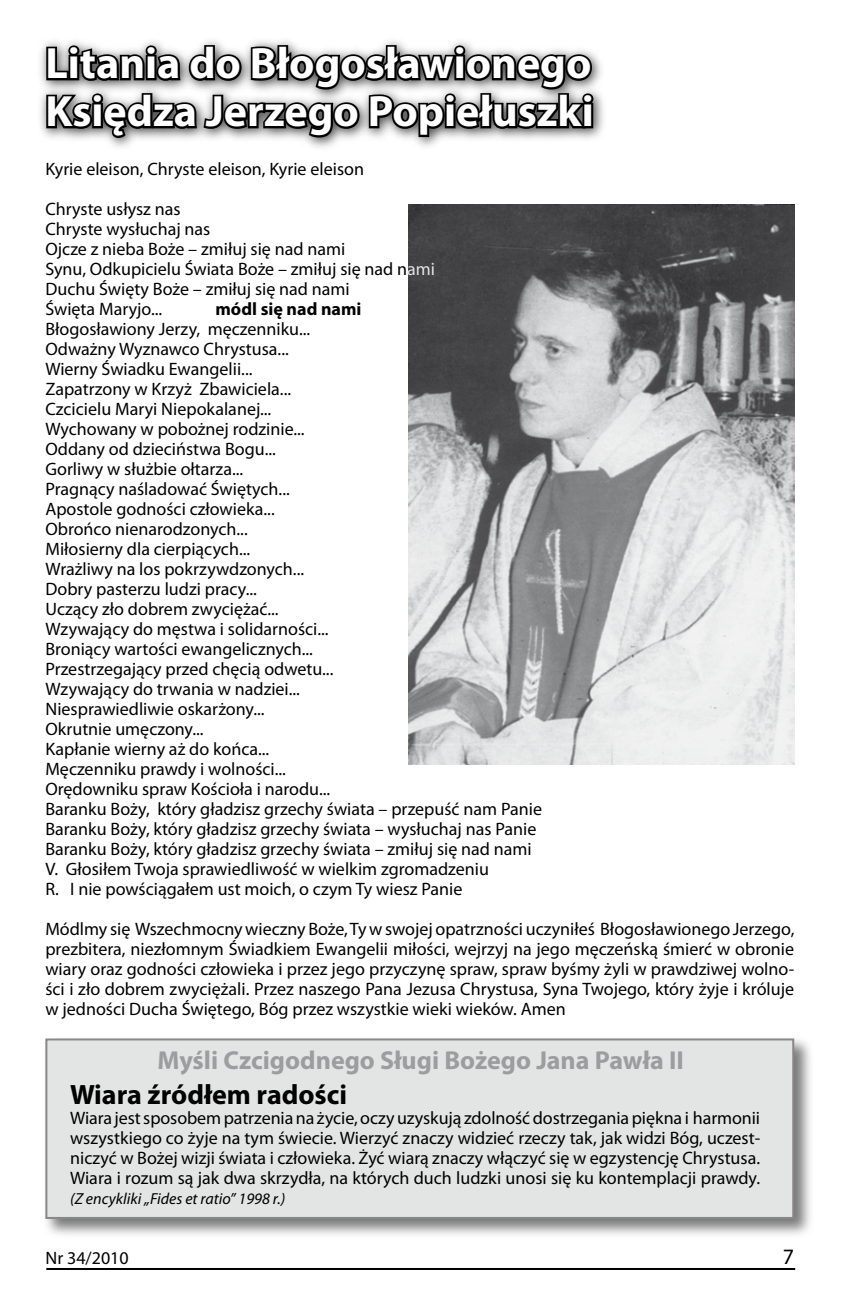
<style>
.page{position:relative;width:851px;height:1304px;background:#fff}
.page>*{position:absolute;margin:0;border:0;box-sizing:border-box;transform-origin:0 0}
.t1{font:700 44px/48px "Myriad Pro";color:#fff}
.t2{font:700 28px "Myriad Pro";color:#000}
.t3{font:700 26px "Myriad Pro";color:#9c9d9f}
.t4{font:18px/20px "Myriad Pro";color:#000}
.t5{font:700 18px "Myriad Pro";color:#000}
.t6{font:italic 16px "Myriad Pro";color:#000}
.s1{color:#e3e4e4}
</style>
<div class="page">
<hr style="left:46px;top:1268px;width:749px;height:2px;background:#000">
<img style="left:408px;top:204px;width:386px;height:561px">
<div style="left:36px;top:35px;width:572px;height:118px;background:#000;opacity:.75"></div>
<svg style="left:44px;top:35px;width:551px;height:118px"></svg>
<div style="left:42px;top:1035px;width:772px;height:204px;background:#000;opacity:.53"></div>
<div style="left:46px;top:1039px;width:747px;height:179px;background:#e3e4e4"></div>
<div style="left:45px;top:1038px;width:749px;height:181px;border:2px solid #878889"></div>
<h1 class="t1" style="left:45px;top:38px;width:550px">Litania do Błogosławionego<br>Księdza Jerzego Popiełuszki</h1>
<p class="t4" style="left:45px;top:159px;width:320px">Kyrie eleison, Chryste eleison, Kyrie eleison</p>
<p class="t4" style="left:45px;top:199px;width:391px">Chryste usłysz nas<br>Chryste wysłuchaj nas<br>Ojcze z nieba Boże – zmiłuj się nad nami<br>Synu, Odkupicielu Świata Boże – zmiłuj się nad n<span class="s1">ami<br></span>Duchu Święty Boże – zmiłuj się nad nami<br>Święta Maryjo...</p>
<p class="t5" style="left:215px;top:297px;width:147px">módl się nad nami</p>
<p class="t4" style="left:45px;top:319px;width:498px">Błogosławiony Jerzy, męczenniku...<br>Odważny Wyznawco Chrystusa...<br>Wierny Świadku Ewangelii...<br>Zapatrzony w Krzyż Zbawiciela...<br>Czcicielu Maryi Niepokalanej...<br>Wychowany w pobożnej rodzinie...<br>Oddany od dzieciństwa Bogu...<br>Gorliwy w służbie ołtarza...<br>Pragnący naśladować Świętych...<br>Apostole godności człowieka...<br>Obrońco nienarodzonych...<br>Miłosierny dla cierpiących...<br>Wrażliwy na los pokrzywdzonych...<br>Dobry pasterzu ludzi pracy...<br>Uczący zło dobrem zwyciężać...<br>Wzywający do męstwa i solidarności...<br>Broniący wartości ewangelicznych...<br>Przestrzegający przed chęcią odwetu...<br>Wzywający do trwania w nadziei...<br>Niesprawiedliwie oskarżony...<br>Okrutnie umęczony...<br>Kapłanie wierny aż do końca...<br>Męczenniku prawdy i wolności...<br>Orędowniku spraw Kościoła i narodu...<br>Baranku Boży, który gładzisz grzechy świata – przepuść nam Panie Baranku Boży, który gładzisz grzechy świata – wysłuchaj nas Panie Baranku Boży, który gładzisz grzechy świata – zmiłuj się nad nami V. Głosiłem Twoja sprawiedliwość w wielkim zgromadzeniu<br>R. I nie powściągałem ust moich, o czym Ty wiesz Panie</p>
<p class="t4" style="left:45px;top:919px;width:750px;text-align:justify">Módlmy się Wszechmocny wieczny Boże, Ty w swojej opatrzności uczyniłeś Błogosławionego Jerzego, prezbitera, niezłomnym Świadkiem Ewangelii miłości, wejrzyj na jego męczeńską śmierć w obronie wiary oraz godności człowieka i przez jego przyczynę spraw, spraw byśmy żyli w prawdziwej wolno&shy;ści i zło dobrem zwyciężali. Przez naszego Pana Jezusa Chrystusa, Syna Twojego, który żyje i króluje w jedności Ducha Świętego, Bóg przez wszystkie wieki wieków. Amen</p>
<h3 class="t3" style="left:157px;top:1044px;width:528px">Myśli Czcigodnego Sługi Bożego Jana Pawła II</h3>
<h2 class="t2" style="left:70px;top:1076px;width:278px">Wiara źródłem radości</h2>
<p class="t4" style="left:70px;top:1108px;width:691px;text-align:justify">Wiara jest sposobem patrzenia na życie, oczy uzyskują zdolność dostrzegania piękna i harmonii wszystkiego co żyje na tym świecie. Wierzyć znaczy widzieć rzeczy tak, jak widzi Bóg, uczest&shy;niczyć w Bożej wizji świata i człowieka. Żyć wiarą znaczy włączyć się w egzystencję Chrystusa.<br>Wiara i rozum są jak dwa skrzydła, na których duch ludzki unosi się ku kontemplacji prawdy.</p>
<p class="t6" style="left:70px;top:1189px;width:217px">(Z encykliki „Fides et ratio” 1998 r.)</p>
<p class="t4" style="left:45px;top:1248px;width:85px">Nr 34/2010</p>
</div>
